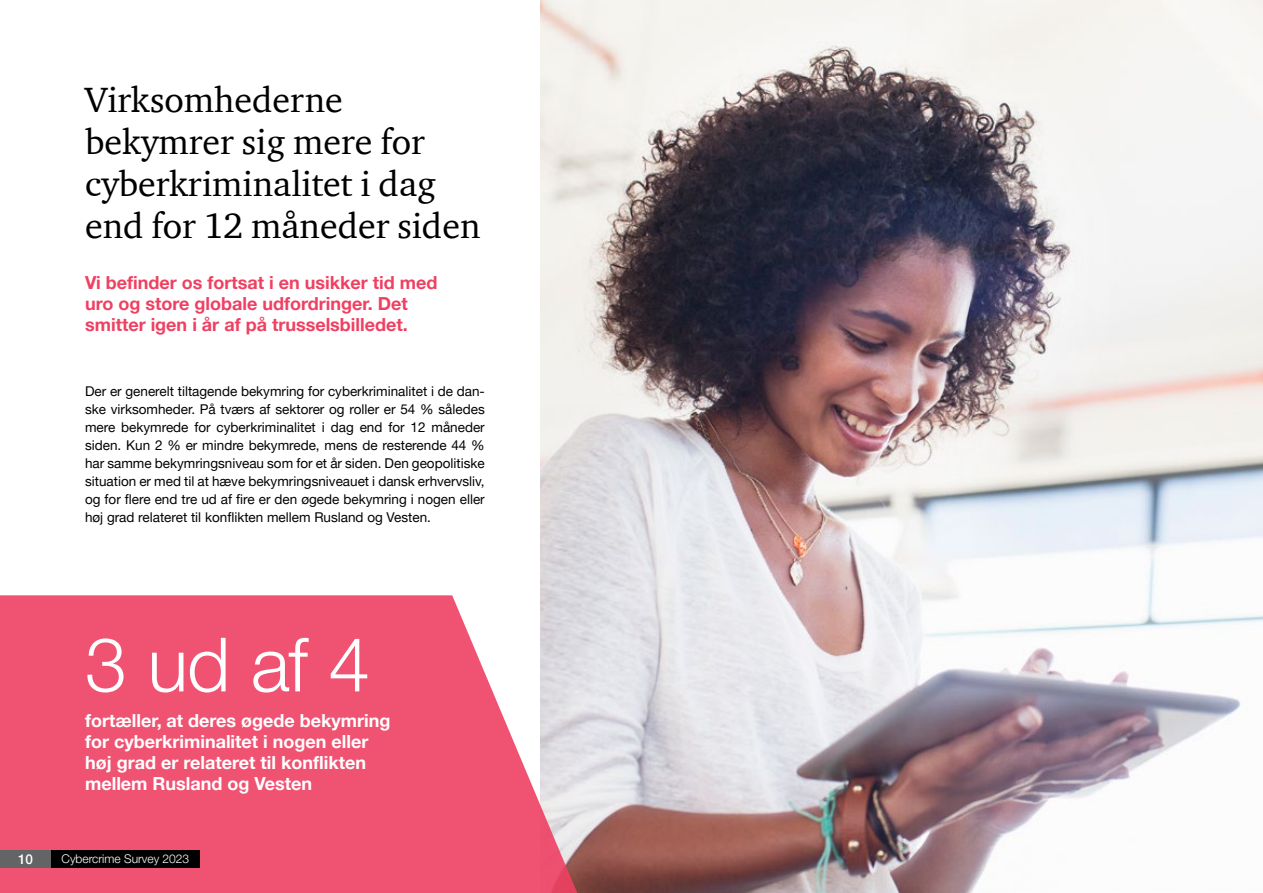
<style>
.page{position:relative;width:1263px;height:893px;background:#fff}
.page>*{position:absolute;margin:0;border:0;box-sizing:border-box;transform-origin:0 0}
.t1{font:300 75px "Helvetica Neue LT Pro";color:#fff}
.t2{font:36px/42px "ITC Charter Com";color:#000}
.t3{font:700 18px/21px "Helvetica Neue LT Pro";color:#fff}
.t4{font:700 18px/21px "Helvetica Neue LT Pro";color:#ef4062}
.t5{font:13.5px/18px "Helvetica Neue LT Pro";color:#000;text-align:justify}
.t6{font:500 13.5px "Helvetica Neue LT Pro";color:#fff}
.t7{font:300 12px "Helvetica Neue LT Pro";color:#fff}
</style>
<div class="page">
<img style="left:540px;top:0;width:723px;height:893px">
<svg style="left:0;top:595px;width:583px;height:298px;background:#ef6480"></svg>
<div style="left:0;top:850px;width:51px;height:17px;background:#636466"></div>
<div style="left:51px;top:850px;width:149px;height:17px;background:#000"></div>
<h2 class="t2" style="left:85px;top:78px;width:397px">Virksomhederne bekymrer sig mere for cyberkriminalitet i dag end for 12 måneder siden</h2>
<h3 class="t4" style="left:85px;top:272px;width:354px">Vi befinder os fortsat i en usikker tid med uro og store globale udfordringer. Det smitter igen i år af på trusselsbilledet.</h3>
<p class="t5" style="left:85px;top:382px;width:401px">Der er generelt tiltagende bekymring for cyberkriminalitet i de dan&shy;ske virksomheder. På tværs af sektorer og roller er 54 % således mere bekymrede for cyberkriminalitet i dag end for 12 måneder siden. Kun 2 % er mindre bekymrede, mens de resterende 44 % har samme bekymringsniveau som for et år siden. Den geopolitiske situation er med til at hæve bekymringsniveauet i dansk erhvervsliv, og for flere end tre ud af fire er den øgede bekymring i nogen eller høj grad relateret til konflikten mellem Rusland og Vesten.</p>
<h1 class="t1" style="left:85px;top:619px;width:287px">3 ud af 4</h1>
<h3 class="t3" style="left:85px;top:710px;width:307px">fortæller, at deres øgede bekymring for cyberkriminalitet i nogen eller høj grad er relateret til konflikten mellem Rusland og Vesten</h3>
<p class="t6" style="left:18px;top:851px;width:17px">10</p>
<p class="t7" style="left:62px;top:852px;width:129px">Cybercrime Survey 2023</p>
</div>
